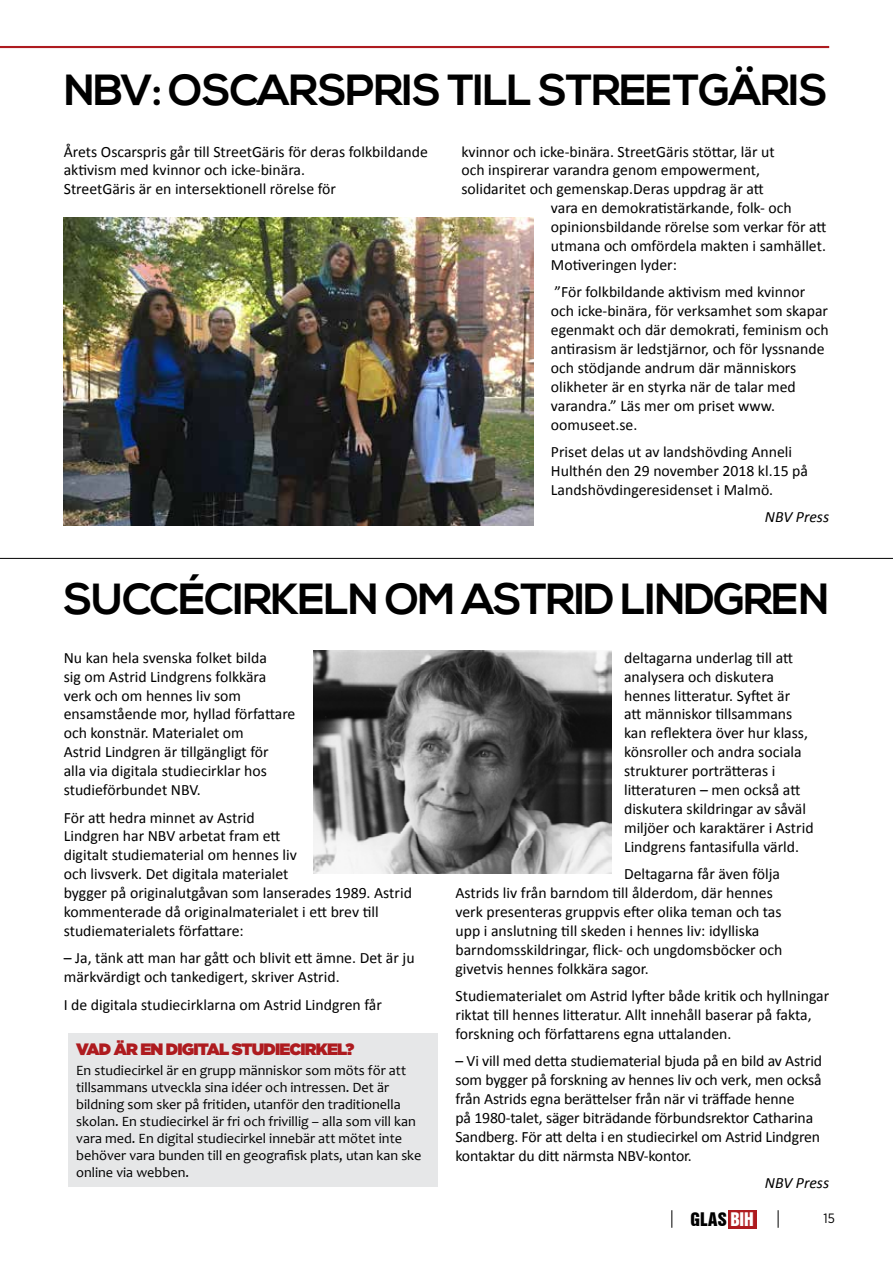
<style>
.page{position:relative;width:893px;height:1263px;background:#fff}
.page>*{position:absolute;margin:0;border:0;box-sizing:border-box;transform-origin:0 0}
.t1{font:700 43.5px "Nexa";letter-spacing:-.03em;color:#000}
.t2{font:17.25px "Swiss 921 BT";color:#000}
.t3{font:16.5px "Gotham Ultra";letter-spacing:-.05em;color:#ae1b1f}
.t4{font:15.75px/18.9px "Calibri";color:#000}
.t5{font:italic 15.75px "Calibri";color:#000}
.t6{font:14.25px/17.1px "Candara";color:#000}
.t7{font:13.5px "Gotham Narrow";color:#000}
.s1{color:#fff}
</style>
<div class="page">
<img style="left:64px;top:217px;width:470px;height:308px">
<img style="left:313px;top:651px;width:298px;height:222px">
<div style="left:68px;top:1033px;width:369px;height:154px;background:#e6e7e8"></div>
<hr style="left:0;top:558px;width:893px;height:1px;background:#000">
<hr style="left:0;top:46px;width:829px;height:2px;background:#ae1b1f">
<svg style="left:672px;top:1210px;width:1px;height:18px"></svg>
<svg style="left:778px;top:1210px;width:1px;height:18px"></svg>
<div style="left:728px;top:1210px;width:28px;height:18px;background:#ae1b1f"></div>
<h1 class="t1" style="left:64px;top:65px;width:30px">NBV</h1>
<h1 class="t1" style="left:152px;top:65px;width:677px">: OSCARSPRIS TILL STREETGÄRIS</h1>
<p class="t4" style="left:64px;top:142px;width:366px">Årets Oscarspris går till StreetGäris för deras folkbildande aktivism med kvinnor och icke-binära.<br>StreetGäris är en intersektionell rörelse för</p>
<p class="t4" style="left:461px;top:142px;width:315px">kvinnor och icke-binära. StreetGäris stöttar, lär ut</p>
<p class="t4" style="left:461px;top:161px;width:300px">och inspirerar varandra genom empowerment,</p>
<p class="t4" style="left:461px;top:180px;width:304px">solidaritet och gemenskap.Deras uppdrag är att</p>
<p class="t4" style="left:551px;top:199px;width:242px">vara en demokratistärkande, folk- och</p>
<p class="t4" style="left:551px;top:218px;width:277px">opinionsbildande rörelse som verkar för att</p>
<p class="t4" style="left:551px;top:236px;width:277px">utmana och omfördela makten i samhället.</p>
<p class="t4" style="left:551px;top:255px;width:128px">Motiveringen lyder:</p>
<p class="t4" style="left:551px;top:283px;width:279px">”För folkbildande aktivism med kvinnor och icke-binära, för verksamhet som skapar egenmakt och där demokrati, feminism och antirasism är ledstjärnor, och för lyssnande och stödjande andrum där människors olikheter är en styrka när de talar med varandra.” Läs mer om priset www. oomuseet.se.</p>
<p class="t4" style="left:551px;top:442px;width:259px">Priset delas ut av landshövding Anneli<br>Hulthén den 29 november 2018 kl.15 på<br>Landshövdingeresidenset i Malmö.</p>
<p class="t5" style="left:765px;top:506px;width:66px">NBV Press</p>
<h1 class="t1" style="left:64px;top:574px;width:767px">SUCCÉCIRKELN OM ASTRID LI NDGREN</h1>
<p class="t4" style="left:64px;top:648px;width:233px">Nu kan hela svenska folket bilda<br>sig om Astrid Lindgrens folkkära verk och om hennes liv som ensamstående mor, hyllad författare och konstnär. Materialet om<br>Astrid Lindgren är tillgängligt för<br>alla via digitala studiecirklar hos studieförbundet NBV.</p>
<p class="t4" style="left:64px;top:808px;width:350px">För att hedra minnet av Astrid<br>Lindgren har NBV arbetat fram ett<br>digitalt studiematerial om hennes liv<br>och livsverk. Det digitala materialet<br>bygger på originalutgåvan som lanserades 1989. Astrid kommenterade då originalmaterialet i ett brev till studiematerialets författare:</p>
<p class="t4" style="left:64px;top:949px;width:352px">– Ja, tänk att man har gått och blivit ett ämne. Det är ju märkvärdigt och tankedigert, skriver Astrid.</p>
<p class="t4" style="left:64px;top:995px;width:320px">I de digitala studiecirklarna om Astrid Lindgren får</p>
<p class="t3" style="left:76px;top:1040px;width:280px">VAD ÄR EN DIGITAL STUDIECIRKEL?</p>
<p class="t6" style="left:76px;top:1061px;width:347px">En studiecirkel är en grupp människor som möts för att tillsammans utveckla sina idéer och intressen. Det är bildning som sker på fritiden, utanför den traditionella skolan. En studiecirkel är fri och frivillig – alla som vill kan vara med. En digital studiecirkel innebär att mötet inte behöver vara bunden till en geografisk plats, utan kan ske online via webben.</p>
<p class="t4" style="left:624px;top:648px;width:191px">deltagarna underlag till att analysera och diskutera hennes litteratur. Syftet är<br>att människor tillsammans kan reflektera över hur klass, könsroller och andra sociala strukturer porträtteras i litteraturen – men också att diskutera skildringar av såväl miljöer och karaktärer i Astrid<br>Lindgrens fantasifulla värld.</p>
<p class="t4" style="left:455px;top:864px;width:328px;text-indent:169px">Deltagarna får även följa Astrids liv från barndom till ålderdom, där hennes verk presenteras gruppvis efter olika teman och tas upp i anslutning till skeden i hennes liv: idylliska barndomsskildringar, flick- och ungdomsböcker och givetvis hennes folkkära sagor.</p>
<p class="t4" style="left:455px;top:986px;width:375px">Studiematerialet om Astrid lyfter både kritik och hyllningar riktat till hennes litteratur. Allt innehåll baserar på fakta, forskning och författarens egna uttalanden.</p>
<p class="t4" style="left:455px;top:1052px;width:368px">– Vi vill med detta studiematerial bjuda på en bild av Astrid som bygger på forskning av hennes liv och verk, men också från Astrids egna berättelser från när vi träffade henne<br>på 1980-talet, säger biträdande förbundsrektor Catharina Sandberg. För att delta i en studiecirkel om Astrid Lindgren kontaktar du ditt närmsta NBV-kontor.</p>
<p class="t5" style="left:765px;top:1172px;width:66px">NBV Press</p>
<p class="t2" style="left:691px;top:1208px;width:65px">glas <span class="s1">bih</span></p>
<p class="t7" style="left:823px;top:1209px;width:13px">15</p>
</div>
